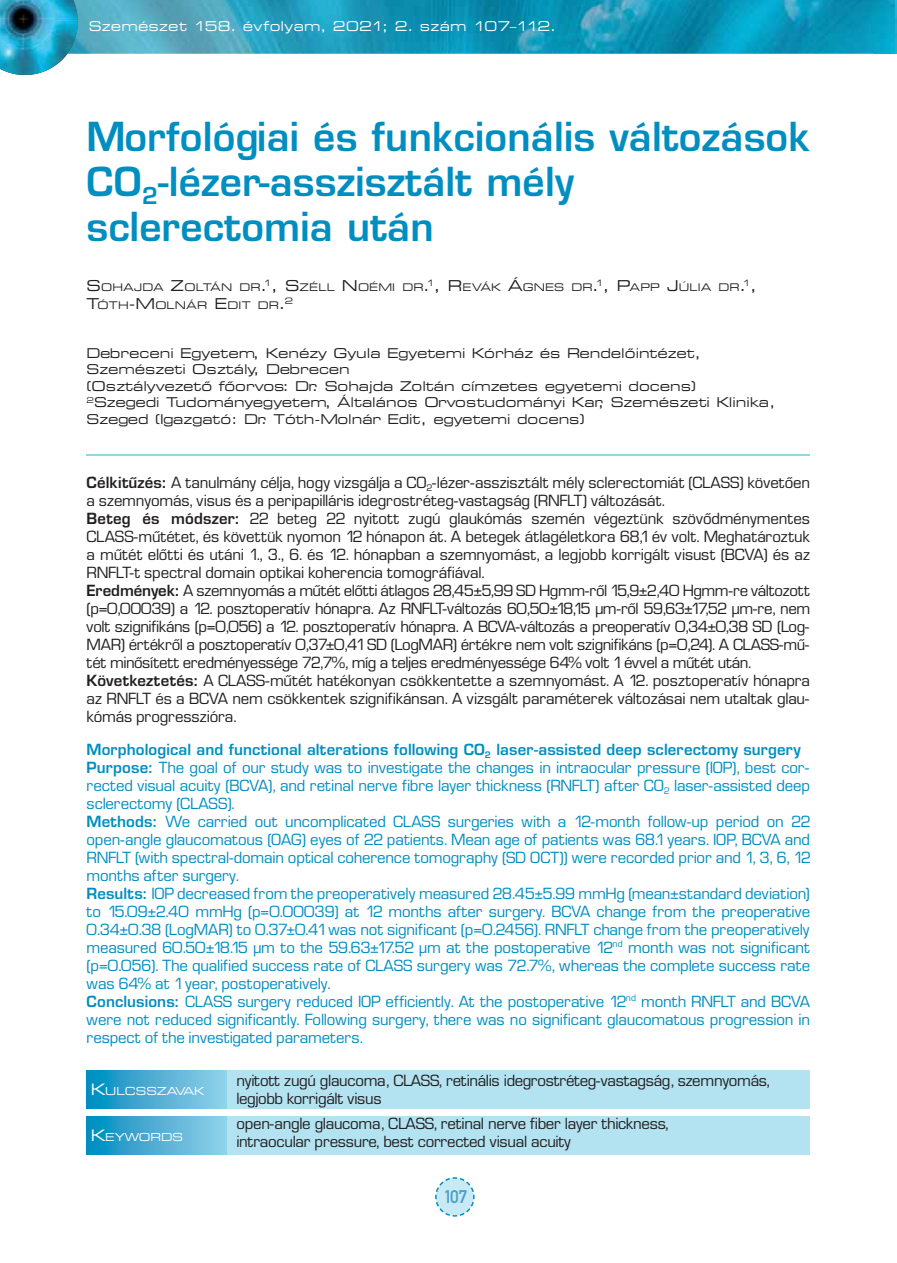
<style>
.page{position:relative;width:897px;height:1263px;background:#fff}
.page>*{position:absolute;margin:0;border:0;box-sizing:border-box;transform-origin:0 0}
.t1{font:39px/45px "Square 721 Dm PFL";letter-spacing:.005em;color:#008ec0}
.t2{font:18px "DIN Mittelschrift Alt PFL";color:#4b9fca}
.t3{font:15px/18px "Square 721 PFL";letter-spacing:.005em;color:#231f20}
.t4{font:15px/18px "Square 721 PFL";letter-spacing:.01em;color:#008ec0}
.t5{font:15px "Square 721 Dm PFL";letter-spacing:.01em;color:#008ec0}
.t6{font:13.5px/16.5px "Square 721 Ex PFL";color:#231f20}
.t7{font:13.5px "Square 721 Ex PFL";letter-spacing:.015em;color:#fff}
.t8{font:10.95px "Square 721 Ex PFL";color:#fff}
.t9{font:10.5px/18px "Square 721 Ex PFL";letter-spacing:.015em;color:#231f20}
.s1{font-size:15px}
.s2{font-family:"Square 721 Dm PFL"}
.s3{font-size:15.75px}
</style>
<div class="page">
<img style="left:894px;top:0;width:3px;height:54px">
<svg style="left:435px;top:1177px;width:39px;height:39px"></svg>
<img style="left:78px;top:0;width:816px;height:54px">
<div style="left:87px;top:1070px;width:722px;height:38px;background:#b3e2f1"></div>
<svg style="left:87px;top:1070px;width:140px;height:38px;background:#4caed4"></svg>
<div style="left:87px;top:1116px;width:722px;height:39px;background:#b3e2f1"></div>
<svg style="left:87px;top:1116px;width:140px;height:39px;background:#4caed4"></svg>
<hr style="left:87px;top:454px;width:722px;height:2px;background:#90d7ec">
<img style="left:0;top:0;width:78px;height:75px">
<p class="t7" style="left:89px;top:21px;width:469px">Szemészet 158. évfolyam, 2021; 2. szám 107–112.</p>
<h1 class="t1" style="left:87px;top:119px;width:724px">Morfológiai és funkcionális változások<br>CO<sub>2</sub>-lézer-asszisztált mély sclerectomia után</h1>
<p class="t9" style="left:87px;top:279px;width:671px"><span class="s1">S</span>OHAJDA <span class="s1">Z</span>OLTÁN DR<span class="s1">.</span><sup>1</sup><span class="s1">, S</span>ZÉLL <span class="s1">N</span>OÉMI DR<span class="s1">.</span><sup>1</sup><span class="s1">, R</span>EVÁK <span class="s1">Á</span>GNES DR<span class="s1">.</span><sup>1</sup><span class="s1">, P</span>APP <span class="s1">J</span>ÚLIA DR<span class="s1">.</span><sup>1</sup><span class="s1">,<br>T</span>ÓTH<span class="s1">-M</span>OLNÁR <span class="s1">E</span>DIT DR<span class="s1">.</span><sup>2</sup></p>
<p class="t6" style="left:87px;top:346px;width:690px">Debreceni Egyetem, Kenézy Gyula Egyetemi Kórház és Rendelőintézet, Szemészeti Osztály, Debrecen<br>(Osztályvezető főorvos: Dr. Sohajda Zoltán címzetes egyetemi docens)<br><sup>2</sup>Szegedi Tudományegyetem, Általános Orvostudományi Kar, Szemészeti Klinika, Szeged (Igazgató: Dr. Tóth-Molnár Edit, egyetemi docens)</p>
<p class="t3" style="left:87px;top:475px;width:724px"><span class="s2">Célkitűzés:</span> A tanulmány célja, hogy vizsgálja a CO<sub>2</sub>-lézer-asszisztált mély sclerectomiát (CLASS) követően a szemnyomás, visus és a peripapilláris idegrostréteg-vastagság (RNFLT) változását.<br><span class="s2">Beteg és módszer:</span> 22 beteg 22 nyitott zugú glaukómás szemén végeztünk szövődménymentes CLASS-műtétet, és követtük nyomon 12 hónapon át. A betegek átlagéletkora 68,1 év volt. Meghatároztuk a műtét előtti és utáni 1., 3., 6. és 12. hónapban a szemnyomást, a legjobb korrigált visust (BCVA) és az RNFLT-t spectral domain optikai koherencia tomográfiával.<br><span class="s2">Eredmények:</span> A szemnyomás a műtét előtti átlagos 28,45±5,99 SD Hgmm-ről 15,9±2,40 Hgmm-re változott (p=0,00039) a 12. posztoperatív hónapra. Az RNFLT-változás 60,50±18,15 μm-ről 59,63±17,52 μm-re, nem volt szignifikáns (p=0,056) a 12. posztoperatív hónapra. A BCVA-változás a preoperatív 0,34±0,38 SD (Log-MAR) értékről a posztoperatív 0,37±0,41 SD (LogMAR) értékre nem volt szignifikáns (p=0,24). A CLASS-mű&shy;tét minősített eredményessége 72,7%, míg a teljes eredményessége 64% volt 1 évvel a műtét után.<br><span class="s2">Következtetés:</span> A CLASS-műtét hatékonyan csökkentette a szemnyomást. A 12. posztoperatív hónapra az RNFLT és a BCVA nem csökkentek szignifikánsan. A vizsgált paraméterek változásai nem utaltak glau&shy;kómás progresszióra.</p>
<p class="t5" style="left:87px;top:743px;width:715px">Morphological and functional alterations following CO<sub>2</sub> laser-assisted deep sclerectomy surgery</p>
<p class="t4" style="left:87px;top:760px;width:725px"><span class="s2">Purpose:</span> The goal of our study was to investigate the changes in intraocular pressure (IOP), best cor&shy;rected visual acuity (BCVA), and retinal nerve fibre layer thickness (RNFLT) after CO<sub>2</sub> laser-assisted deep sclerectomy (CLASS).<br><span class="s2">Methods:</span> We carried out uncomplicated CLASS surgeries with a 12-month follow-up period on 22 open-angle glaucomatous (OAG) eyes of 22 patients. Mean age of patients was 68.1 years. IOP, BCVA and RNFLT (with spectral-domain optical coherence tomography (SD OCT)) were recorded prior and 1, 3, 6, 12 months after surgery.<br><span class="s2">Results:</span> IOP decreased from the preoperatively measured 28.45±5.99 mmHg (mean±standard deviation) to 15.09±2.40 mmHg (p=0.00039) at 12 months after surgery. BCVA change from the preoperative 0.34±0.38 (LogMAR) to 0.37±0.41 was not significant (p=0.2456). RNFLT change from the preoperatively measured 60.50±18.15 μm to the 59.63±17.52 μm at the postoperative 12<sup>nd</sup> month was not significant (p=0.056). The qualified success rate of CLASS surgery was 72.7%, whereas the complete success rate was 64% at 1 year, postoperatively.<br><span class="s2">Conclusions:</span> CLASS surgery reduced IOP efficiently. At the postoperative 12<sup>nd</sup> month RNFLT and BCVA were not reduced significantly. Following surgery, there was no significant glaucomatous progression in respect of the investigated parameters.</p>
<p class="t8" style="left:91px;top:1085px;width:115px"><span class="s3">K</span>ULCSSZAVAK</p>
<p class="t3" style="left:236px;top:1073px;width:534px">nyitott zugú glaucoma, CLASS, retinális idegrostréteg-vastagság, szemnyomás, legjobb korrigált visus</p>
<p class="t8" style="left:91px;top:1131px;width:94px"><span class="s3">K</span>EYWORDS</p>
<p class="t3" style="left:236px;top:1116px;width:433px">open-angle glaucoma, CLASS, retinal nerve fiber layer thickness, intraocular pressure, best corrected visual acuity</p>
<p class="t2" style="left:444px;top:1187px;width:25px">107</p>
</div>
